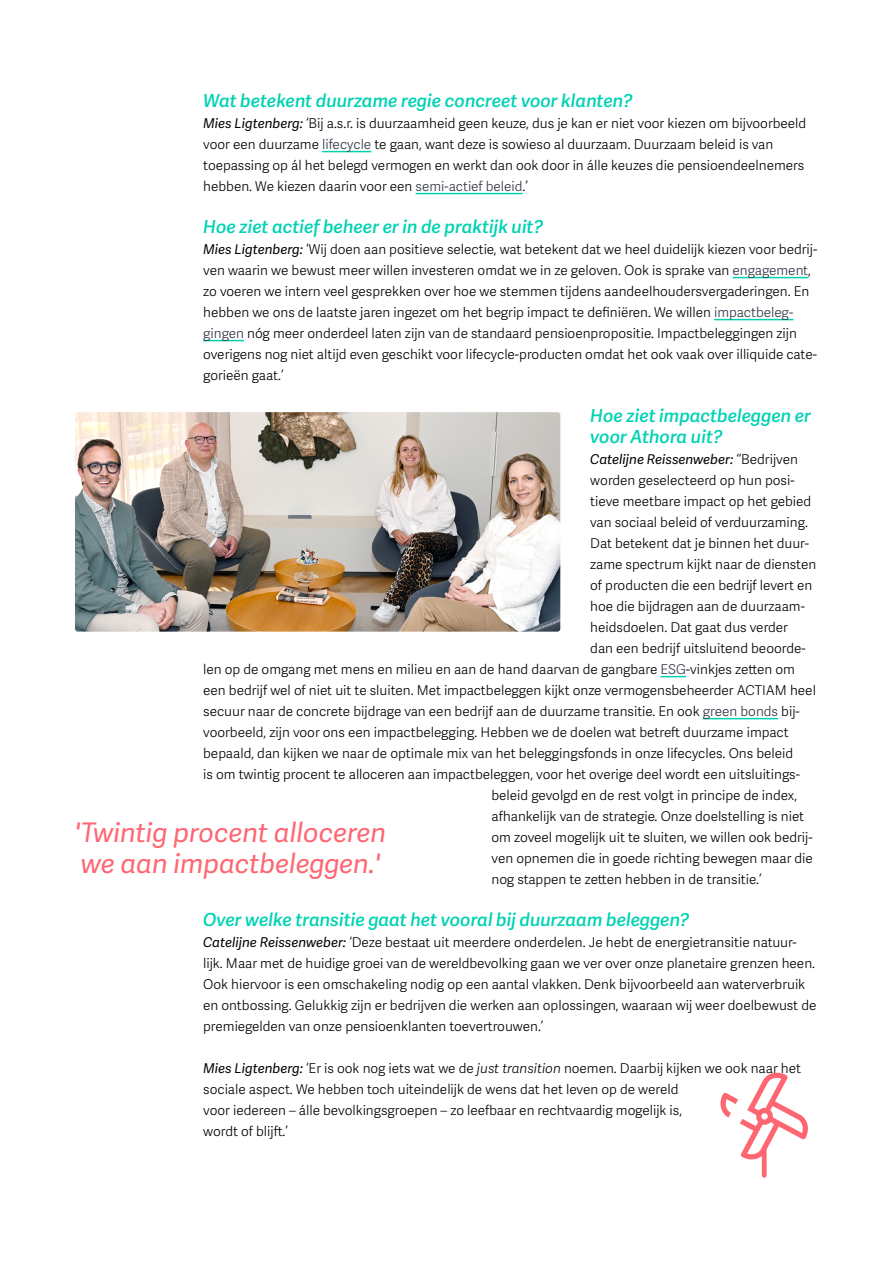
<style>
.page{position:relative;width:893px;height:1263px;background:#fff}
.page>*{position:absolute;margin:0;border:0;box-sizing:border-box;transform-origin:0 0}
.t1{font:italic 27px/31.5px "Adelle Sans";color:#fe6672}
.t2{font:italic 600 18px/21px "Adelle Sans";color:#00d2b3}
.t3{font:300 13.5px/21px "Adelle Sans";color:#000}
.t4{font:italic 13.5px "Adelle Sans";color:#000}
.s1{font-weight:400;font-style:italic}
.s2{color:#313543}
.s3{font-weight:300;font-style:normal}
.s4{font-style:italic}
</style>
<div class="page">
<img style="left:75px;top:412px;width:485px;height:220px">
<hr style="left:322px;top:151px;width:49px;height:1px;background:#00d2b3">
<hr style="left:416px;top:193px;width:107px;height:1px;background:#00d2b3">
<hr style="left:732px;top:277px;width:76px;height:1px;background:#00d2b3">
<hr style="left:714px;top:319px;width:79px;height:1px;background:#00d2b3">
<hr style="left:203px;top:340px;width:41px;height:1px;background:#00d2b3">
<svg style="left:660px;top:676px;width:26px;height:1px"></svg>
<hr style="left:703px;top:718px;width:75px;height:1px;background:#00d2b3">
<svg style="left:720px;top:1073px;width:88px;height:105px"></svg>
<h2 class="t2" style="left:203px;top:89px;width:431px">Wat betekent duurzame regie concreet voor klanten?</h2>
<p class="t3" style="left:203px;top:112px;width:605px"><span class="s1">Mies Ligtenberg:</span> ‘Bij a.s.r. is duurzaamheid geen keuze, dus je kan er niet voor kiezen om bijvoorbeeld voor een duurzame <span class="s2">lifecycle</span> te gaan, want deze is sowieso al duurzaam. Duurzaam beleid is van toepassing op ál het belegd vermogen en werkt dan ook door in álle keuzes die pensioendeelnemers hebben. We kiezen daarin voor een <span class="s2">semi-actief beleid</span>.’</p>
<h2 class="t2" style="left:203px;top:215px;width:341px">Hoe ziet actief beheer er in de praktijk uit?</h2>
<p class="t3" style="left:203px;top:238px;width:616px"><span class="s1">Mies Ligtenberg:</span> ‘Wij doen aan positieve selectie, wat betekent dat we heel duidelijk kiezen voor bedrij&shy;ven waarin we bewust meer willen investeren omdat we in ze geloven. Ook is sprake van <span class="s2">engagement</span>, zo voeren we intern veel gesprekken over hoe we stemmen tijdens aandeelhoudersvergaderingen. En hebben we ons de laatste jaren ingezet om het begrip impact te definiëren. We willen <span class="s2">impactbeleg&shy;gingen</span> nóg meer onderdeel laten zijn van de standaard pensioenpropositie. Impactbeleggingen zijn overigens nog niet altijd even geschikt voor lifecycle-producten omdat het ook vaak over illiquide cate&shy;gorieën gaat.’</p>
<h2 class="t2" style="left:590px;top:404px;width:222px">Hoe ziet impactbeleggen er voor Athora uit?</h2>
<p class="t4" style="left:590px;top:449px;width:209px">Catelijne Reissenweber: <span class="s3">‘‘Bedrijven</span></p>
<p class="t3" style="left:590px;top:469px;width:206px">worden geselecteerd op hun posi-</p>
<p class="t3" style="left:590px;top:490px;width:222px">tieve meetbare impact op het gebied</p>
<p class="t3" style="left:590px;top:511px;width:219px">van sociaal beleid of verduurzaming.</p>
<p class="t3" style="left:590px;top:532px;width:220px">Dat betekent dat je binnen het duur-</p>
<p class="t3" style="left:590px;top:553px;width:227px">zame spectrum kijkt naar de diensten</p>
<p class="t3" style="left:590px;top:574px;width:223px">of producten die een bedrijf levert en</p>
<p class="t3" style="left:590px;top:595px;width:216px">hoe die bijdragen aan de duurzaam-</p>
<p class="t3" style="left:590px;top:616px;width:199px">heidsdoelen. Dat gaat dus verder</p>
<p class="t3" style="left:590px;top:637px;width:217px">dan een bedrijf uitsluitend beoorde-</p>
<p class="t3" style="left:203px;top:658px;width:593px">len op de omgang met mens en milieu en aan de hand daarvan de gangbare <span class="s2">ESG</span>-vinkjes zetten om</p>
<p class="t3" style="left:203px;top:679px;width:614px">een bedrijf wel of niet uit te sluiten. Met impactbeleggen kijkt onze vermogensbeheerder ACTIAM heel</p>
<p class="t3" style="left:203px;top:700px;width:598px">secuur naar de concrete bijdrage van een bedrijf aan de duurzame transitie. En ook <span class="s2">green bonds</span> bij-</p>
<p class="t3" style="left:203px;top:721px;width:587px">voorbeeld, zijn voor ons een impactbelegging. Hebben we de doelen wat betreft duurzame impact</p>
<p class="t3" style="left:203px;top:742px;width:591px">bepaald, dan kijken we naar de optimale mix van het beleggingsfonds in onze lifecycles. Ons beleid</p>
<p class="t3" style="left:203px;top:763px;width:598px">is om twintig procent te alloceren aan impactbeleggen, voor het overige deel wordt een uitsluitings-</p>
<p class="t3" style="left:491px;top:784px;width:307px">beleid gevolgd en de rest volgt in principe de index,</p>
<p class="t3" style="left:491px;top:805px;width:314px">afhankelijk van de strategie. Onze doelstelling is niet</p>
<p class="t3" style="left:491px;top:826px;width:323px">om zoveel mogelijk uit te sluiten, we willen ook bedrij-</p>
<p class="t3" style="left:491px;top:847px;width:323px">ven opnemen die in goede richting bewegen maar die</p>
<p class="t3" style="left:491px;top:868px;width:271px">nog stappen te zetten hebben in de transitie.’</p>
<h2 class="t2" style="left:203px;top:908px;width:488px">Over welke transitie gaat het vooral bij duurzaam beleggen?</h2>
<p class="t3" style="left:203px;top:931px;width:615px"><span class="s1">Catelijne Reissenweber:</span> ‘Deze bestaat uit meerdere onderdelen. Je hebt de energietransitie natuur&shy;lijk. Maar met de huidige groei van de wereldbevolking gaan we ver over onze planetaire grenzen heen.<br>Ook hiervoor is een omschakeling nodig op een aantal vlakken. Denk bijvoorbeeld aan waterverbruik en ontbossing. Gelukkig zijn er bedrijven die werken aan oplossingen, waaraan wij weer doelbewust de premiegelden van onze pensioenklanten toevertrouwen.’</p>
<p class="t3" style="left:203px;top:1057px;width:599px"><span class="s1">Mies Ligtenberg:</span> ‘Er is ook nog iets wat we de <span class="s4">just transition</span> noemen. Daarbij kijken we ook naar het sociale aspect. We hebben toch uiteindelijk de wens dat het leven op de wereld<br>voor iedereen – álle bevolkingsgroepen – zo leefbaar en rechtvaardig mogelijk is,<br>wordt of blijft.’</p>
<h1 class="t1" style="left:75px;top:815px;width:313px">'Twintig procent alloceren we aan impactbeleggen.'</h1>
</div>
